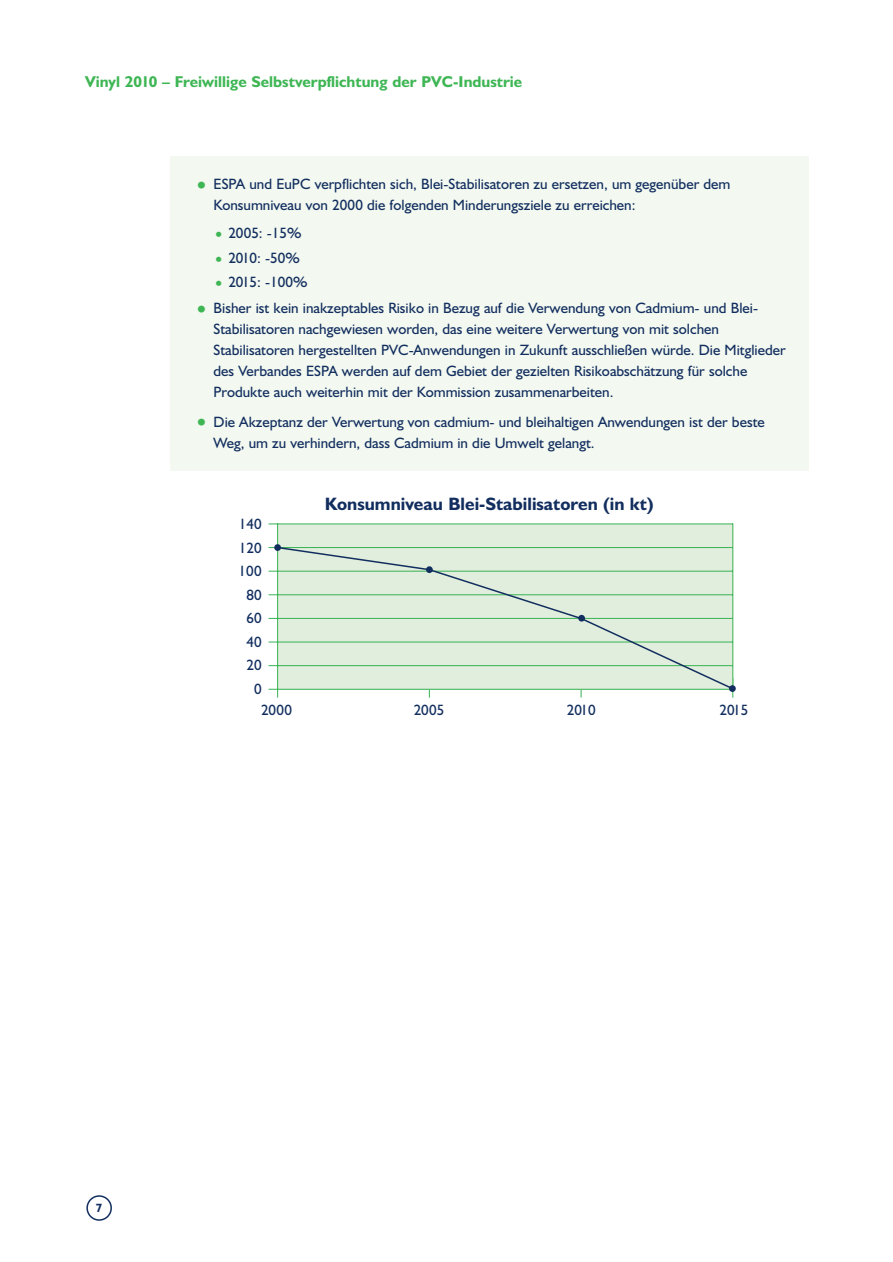
<style>
.page{position:relative;width:893px;height:1262px;background:#fff}
.page>*{position:absolute;margin:0;border:0;box-sizing:border-box;transform-origin:0 0}
.t1{font:700 18px "Humanist 521 BT";color:#122e5f}
.t2{font:700 15.75px "Humanist 521 BT";color:#3eb654}
.t3{font:15px/23.5px "Humanist 521 BT";color:#122e5f}
.t4{font:700 12px "Humanist 521 BT";color:#122e5f}
.s1{font-size:24px;color:#3eb654}
.s2{font-size:18px;color:#3eb654}
</style>
<div class="page">
<div style="left:170px;top:156px;width:638px;height:315px;background:#f3f8f0"></div>
<div style="left:86px;top:1195px;width:26px;height:25px;border:2px solid #122e5f;border-radius:50%"></div>
<div style="left:277px;top:523px;width:455px;height:166px;background:#e1eedd"></div>
<hr style="left:268px;top:523px;width:464px;height:1px;background:#38b253">
<hr style="left:268px;top:547px;width:464px;height:1px;background:#38b253">
<hr style="left:268px;top:571px;width:464px;height:1px;background:#38b253">
<hr style="left:268px;top:594px;width:464px;height:1px;background:#38b253">
<hr style="left:268px;top:641px;width:464px;height:1px;background:#38b253">
<hr style="left:268px;top:618px;width:464px;height:1px;background:#38b253">
<hr style="left:268px;top:665px;width:464px;height:1px;background:#38b253">
<hr style="left:268px;top:689px;width:464px;height:1px;background:#38b253">
<hr style="left:277px;top:523px;width:1px;height:166px;background:#38b253">
<hr style="left:732px;top:523px;width:1px;height:166px;background:#38b253">
<svg style="left:274px;top:544px;width:7px;height:7px"></svg>
<div style="left:729px;top:685px;width:6px;height:7px;background:#122e5f;border-radius:50%"></div>
<svg style="left:276px;top:546px;width:458px;height:144px"></svg>
<p class="t2" style="left:85px;top:76px;width:438px">Vinyl 2010 – Freiwillige Selbstverpflichtung der PVC-Industrie</p>
<p class="t3" style="left:213px;top:175px;width:518px;line-height:21px;text-indent:-19px"><span class="s1">•</span> ESPA und EuPC verpflichten sich, Blei-Stabilisatoren zu ersetzen, um gegenüber dem<br>Konsumniveau von 2000 die folgenden Minderungsziele zu erreichen:</p>
<p class="t3" style="left:213px;top:223px;width:89px"><span class="s2">•</span> 2005: -15%</p>
<p class="t3" style="left:213px;top:247px;width:88px"><span class="s2">•</span> 2010: -50%</p>
<p class="t3" style="left:213px;top:272px;width:95px"><span class="s2">•</span> 2015: -100%</p>
<p class="t3" style="left:213px;top:299px;width:573px;line-height:21px;text-indent:-19px"><span class="s1">•</span> Bisher ist kein inakzeptables Risiko in Bezug auf die Verwendung von Cadmium- und Blei-Stabilisatoren nachgewiesen worden, das eine weitere Verwertung von mit solchen Stabilisatoren hergestellten PVC-Anwendungen in Zukunft ausschließen würde. Die Mitglieder des Verbandes ESPA werden auf dem Gebiet der gezielten Risikoabschätzung für solche Produkte auch weiterhin mit der Kommission zusammenarbeiten.</p>
<p class="t3" style="left:213px;top:413px;width:552px;line-height:21px;text-indent:-19px"><span class="s1">•</span> Die Akzeptanz der Verwertung von cadmium- und bleihaltigen Anwendungen ist der beste<br>Weg, um zu verhindern, dass Cadmium in die Umwelt gelangt.</p>
<p class="t3" style="left:238px;top:514px;width:25px;text-align:right">140<br>120<br>100<br>80<br>60<br>40<br>20<br>0</p>
<p class="t1" style="left:325px;top:497px;width:330px">Konsumniveau Blei-Stabilisatoren (in kt)</p>
<p class="t3" style="left:261px;top:700px;width:32px">2000</p>
<p class="t3" style="left:413px;top:700px;width:32px">2005</p>
<p class="t3" style="left:567px;top:700px;width:30px">2010</p>
<p class="t3" style="left:719px;top:700px;width:30px">2015</p>
<p class="t4" style="left:96px;top:1203px;width:8px">7</p>
</div>
